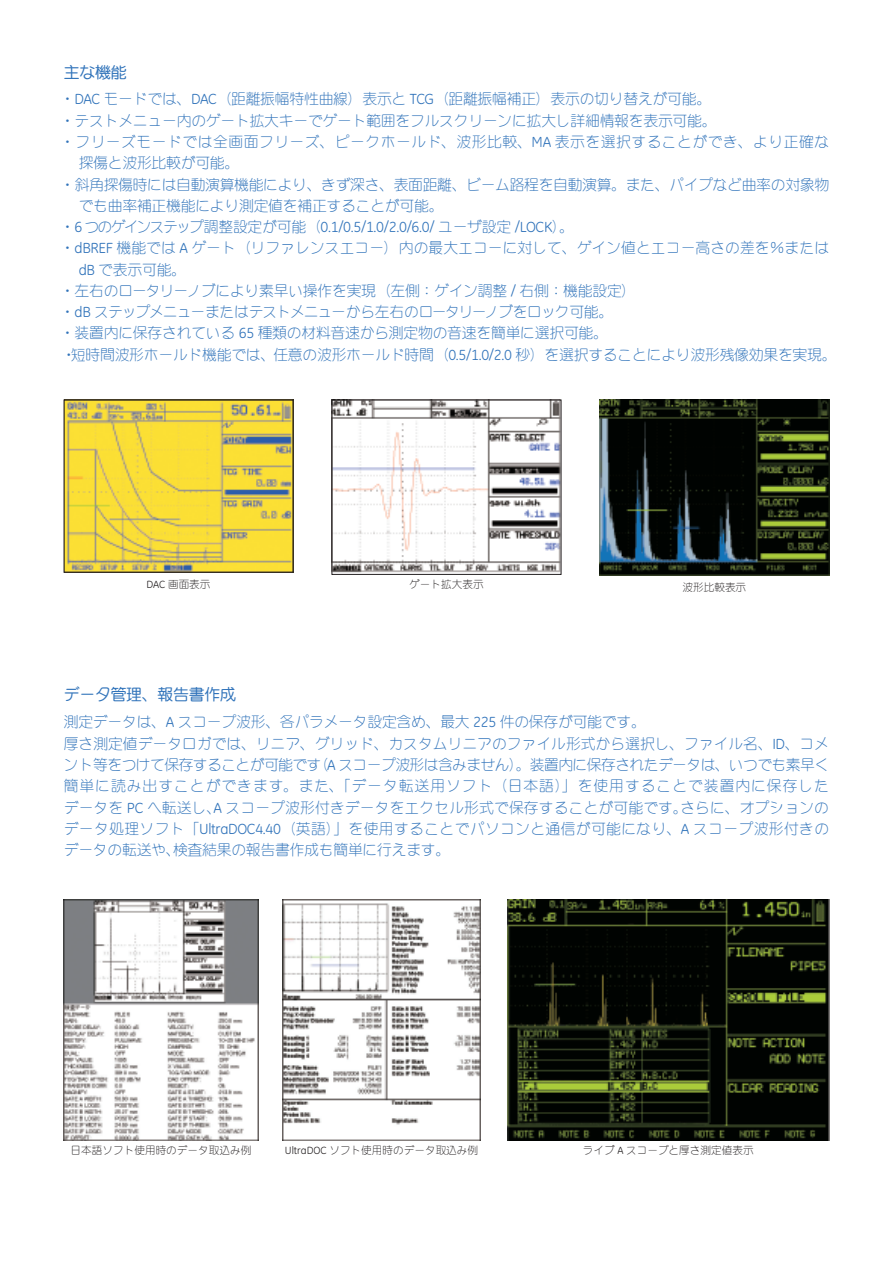
<style>
.page{position:relative;width:893px;height:1263px;background:#fff}
.page>*{position:absolute;margin:0;border:0;box-sizing:border-box;transform-origin:0 0}
.t1{font:15.9px "DF Maru Gothic Std W5 90 pv RKSJ H";letter-spacing:-.02em;color:#3073ba}
.t2{font:14.85px/21.3px "DFSM Gothic Std W2 90 pv RKSJ H";letter-spacing:-.02em;color:#3073ba}
.t3{font:14.85px "DFSM Gothic Std W2 90 pv RKSJ H";color:#3073ba}
.t4{font:14.85px "DFSM Gothic Std W2 90 pv RKSJ H";letter-spacing:.03em;color:#3073ba}
.t5{font:14.85px "GE Inspira";color:#3073ba}
.t6{font:14.85px "DFSM Gothic Std W2 90 pv RKSJ H";letter-spacing:-.075em;color:#3073ba}
.t7{font:10.65px "DFSM Gothic Std W2 90 pv RKSJ H";color:#231f20}
.s1{font-family:"GE Inspira"}
.s2{font-family:"DFSM Gothic Std W2 90 pv RKSJ H"}
</style>
<div class="page">
<img style="left:64px;top:900px;width:194px;height:240px">
<img style="left:282px;top:900px;width:199px;height:240px">
<img style="left:507px;top:900px;width:322px;height:240px">
<img style="left:600px;top:400px;width:229px;height:176px">
<img style="left:66px;top:402px;width:225px;height:168px">
<img style="left:334px;top:402px;width:225px;height:171px">
<div style="left:332px;top:400px;width:229px;height:175px;border:1px solid #231f20"></div>
<p class="t1" style="left:64px;top:66px;width:64px">主な機能</p>
<p class="t2" style="left:60px;top:90px;width:653px">・<span class="s1">DAC</span> モードでは、<span class="s1">DAC</span>（距離振幅特性曲線）表示と <span class="s1">TCG</span>（距離振幅補正）表示の切り替えが可能。</p>
<p class="t2" style="left:60px;top:112px;width:658px">・テストメニュー内のゲート拡大キーでゲート範囲をフルスクリーンに拡大し詳細情報を表示可能。</p>
<p class="t4" style="left:60px;top:136px;width:771px">・フリーズモードでは全画面フリーズ、ピークホールド、波形比較、<span class="s1">MA</span> 表示を選択することができ、より正確な</p>
<p class="t2" style="left:79px;top:154px;width:162px">探傷と波形比較が可能。</p>
<p class="t2" style="left:60px;top:175px;width:771px">・斜角探傷時には自動演算機能により、きず深さ、表面距離、ビーム路程を自動演算。また、パイプなど曲率の対象物</p>
<p class="t2" style="left:79px;top:197px;width:366px">でも曲率補正機能により測定値を補正することが可能。</p>
<p class="t5" style="left:60px;top:221px;width:516px"><span class="s2">・</span>6<span class="s2">つのゲインステップ調整設定が可能（</span>0.1/0.5/1.0/2.0/6.0/ <span class="s2">ユーザ設定</span> /LOCK<span class="s2">）。</span></p>
<p class="t3" style="left:60px;top:242px;width:771px">・<span class="s1">dBREF</span> 機能では <span class="s1">A</span> ゲート（リファレンスエコー）内の最大エコーに対して、ゲイン値とエコー高さの差を％または</p>
<p class="t2" style="left:79px;top:260px;width:109px"><span class="s1">dB</span> で表示可能。</p>
<p class="t2" style="left:60px;top:282px;width:578px">・左右のロータリーノブにより素早い操作を実現（左側：ゲイン調整 <span class="s1">/</span> 右側：機能設定）</p>
<p class="t6" style="left:60px;top:306px;width:555px">・<span class="s1">dB</span> ステップメニューまたはテストメニューから左右のロータリーノブをロック可能。</p>
<p class="t2" style="left:60px;top:324px;width:549px">・装置内に保存されている <span class="s1">65</span> 種類の材料音速から測定物の音速を簡単に選択可能。</p>
<p class="t2" style="left:61px;top:345px;width:777px">・短時間波形ホールド機能では、任意の波形ホールド時間（<span class="s1">0.5/1.0/2.0</span> 秒）を選択することにより波形残像効果を実現。</p>
<p class="t7" style="left:147px;top:580px;width:65px"><span class="s1">DAC</span> 画面表示</p>
<p class="t7" style="left:409px;top:580px;width:76px">ゲート拡大表示</p>
<p class="t7" style="left:682px;top:583px;width:65px">波形比較表示</p>
<p class="t1" style="left:64px;top:688px;width:174px">データ管理、報告書作成</p>
<p class="t2" style="left:64px;top:713px;width:767px">測定データは、<span class="s1">A</span> スコープ波形、各パラメータ設定含め、最大 <span class="s1">225</span> 件の保存が可能です。<br>厚さ測定値データロガでは、リニア、グリッド、カスタムリニアのファイル形式から選択し、ファイル名、<span class="s1">ID</span>、コメント等をつけて保存することが可能です（<span class="s1">A</span> スコープ波形は含みません）。装置内に保存されたデータは、いつでも素早く簡単に読み出すことができます。また、「データ転送用ソフト（日本語）」を使用することで装置内に保存したデータを <span class="s1">PC</span> へ転送し、<span class="s1">A</span> スコープ波形付きデータをエクセル形式で保存することが可能です。さらに、オプションのデータ処理ソフト「<span class="s1">UltraDOC4.40</span>（英語）」を使用することでパソコンと通信が可能になり、<span class="s1">A</span> スコープ波形付きのデータの転送や、検査結果の報告書作成も簡単に行えます。</p>
<p class="t7" style="left:71px;top:1146px;width:182px">日本語ソフト使用時のデータ取込み例</p>
<p class="t7" style="left:285px;top:1146px;width:195px"><span class="s1">UltraDOC</span> ソフト使用時のデータ取込み例</p>
<p class="t7" style="left:583px;top:1146px;width:172px">ライブ <span class="s1">A</span> スコープと厚さ測定値表示</p>
</div>
